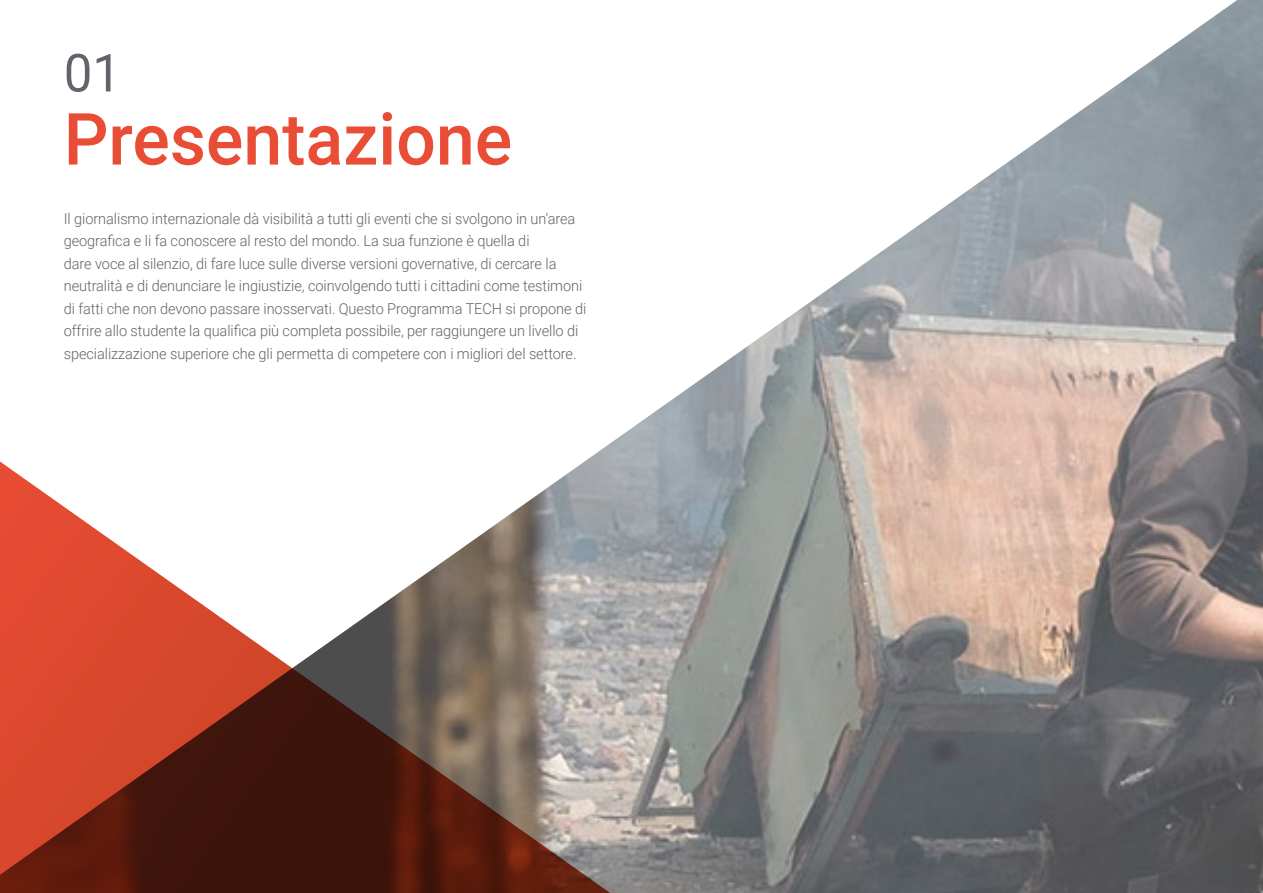
<style>
.page{position:relative;width:1263px;height:893px;background:#fff}
.page>*{position:absolute;margin:0;border:0;box-sizing:border-box;transform-origin:0 0}
.t1{font:500 72px "Roboto";color:#e94d35}
.t2{font:52.5px "Roboto";color:#61646a}
.t3{font:300 15px/22.5px "Roboto";letter-spacing:-.005em;color:#61646a}
</style>
<div class="page">
<img style="left:607px;top:0;width:656px;height:893px">
<svg style="left:0;top:446px;width:640px;height:447px"></svg>
<h2 class="t2" style="left:64px;top:36px;width:59px">01</h2>
<h1 class="t1" style="left:64px;top:89px;width:450px">Presentazione</h1>
<p class="t3" style="left:64px;top:207px;width:524px">Il giornalismo internazionale dà visibilità a tutti gli eventi che si svolgono in un'area geografica e li fa conoscere al resto del mondo. La sua funzione è quella di<br>dare voce al silenzio, di fare luce sulle diverse versioni governative, di cercare la neutralità e di denunciare le ingiustizie, coinvolgendo tutti i cittadini come testimoni di fatti che non devono passare inosservati. Questo Programma TECH si propone di offrire allo studente la qualifica più completa possibile, per raggiungere un livello di specializzazione superiore che gli permetta di competere con i migliori del settore.</p>
</div>
